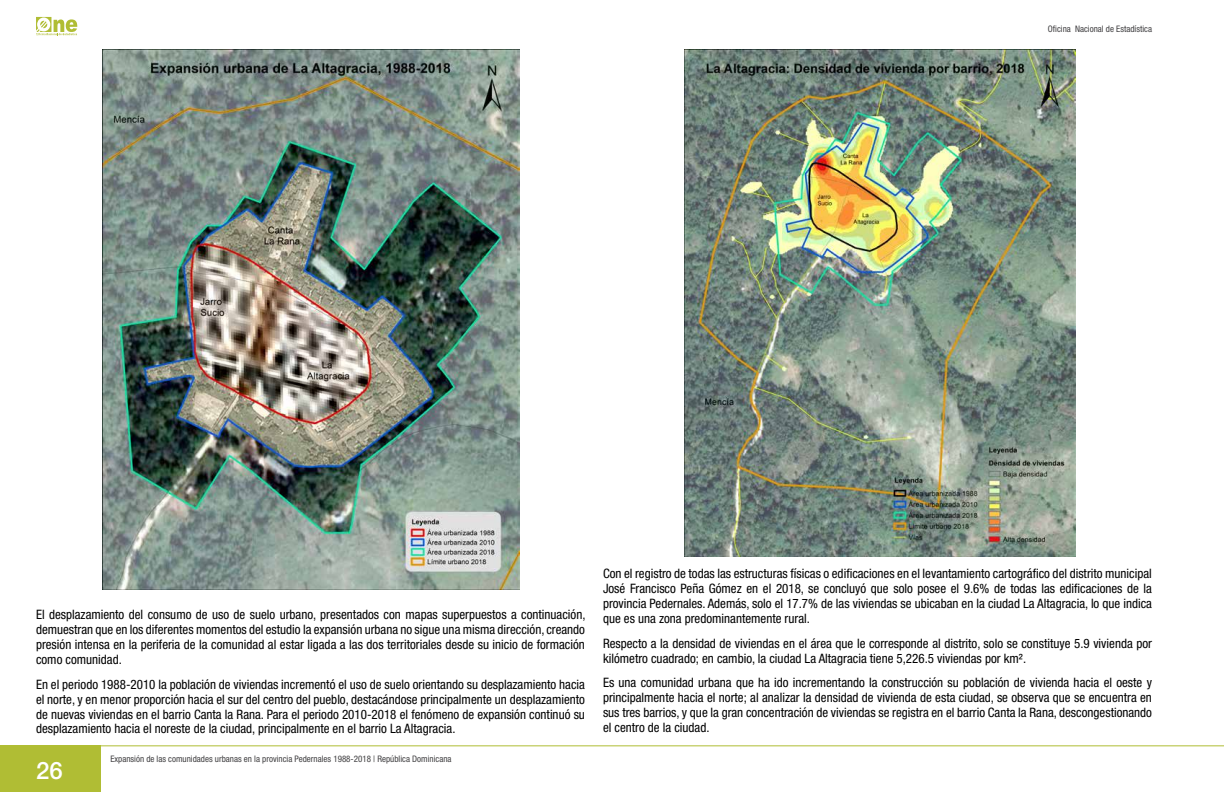
<style>
.page{position:relative;width:1224px;height:792px;background:#fff}
.page>*{position:absolute;margin:0;border:0;box-sizing:border-box;transform-origin:0 0}
.t1{font:500 24px "Helvetica Neue LT Std";color:#fff}
.t2{font:condensed 13px/14.9px "Helvetica Neue LT Std";color:#000;text-align:justify}
.t3{font:condensed 9px "Helvetica Neue LT Std";color:#414042}
</style>
<div class="page">
<div style="left:0;top:745px;width:101px;height:47px;background:#b0bd34"></div>
<hr style="left:97px;top:745px;width:1127px;height:1px;background:#b0bd34">
<svg style="left:36px;top:17px;width:41px;height:19px"></svg>
<img style="left:103px;top:50px;width:417px;height:539px">
<img style="left:684px;top:50px;width:392px;height:506px">
<p class="t3" style="left:1048px;top:23px;width:106px">Oficina Nacional de Estadística</p>
<p class="t2" style="left:36px;top:607px;width:551px">El desplazamiento del consumo de uso de suelo urbano, presentados con mapas superpuestos a continuación, demuestran que en los diferentes momentos del estudio la expansión urbana no sigue una misma dirección, creando presión intensa en la periferia de la comunidad al estar ligada a las dos territoriales desde su inicio de formación como comunidad.</p>
<p class="t2" style="left:36px;top:676px;width:551px">En el periodo 1988-2010 la población de viviendas incrementó el uso de suelo orientando su desplazamiento hacia el norte, y en menor proporción hacia el sur del centro del pueblo, destacándose principalmente un desplazamiento de nuevas viviendas en el barrio Canta la Rana. Para el periodo 2010-2018 el fenómeno de expansión continuó su desplazamiento hacia el noreste de la ciudad, principalmente en el barrio La Altagracia.</p>
<h1 class="t1" style="left:36px;top:757px;width:28px">26</h1>
<p class="t3" style="left:110px;top:753px;width:343px">Expansión de las comunidades urbanas en la provincia Pedernales 1988-2018 | República Dominicana</p>
<p class="t2" style="left:603px;top:566px;width:551px">Con el registro de todas las estructuras físicas o edificaciones en el levantamiento cartográfico del distrito municipal José Francisco Peña Gómez en el 2018, se concluyó que solo posee el 9.6% de todas las edificaciones de la provincia Pedernales. Además, solo el 17.7% de las viviendas se ubicaban en la ciudad La Altagracia, lo que indica que es una zona predominantemente rural.</p>
<p class="t2" style="left:603px;top:635px;width:551px">Respecto a la densidad de viviendas en el área que le corresponde al distrito, solo se constituye 5.9 vivienda por kilómetro cuadrado; en cambio, la ciudad La Altagracia tiene 5,226.5 viviendas por km².</p>
<p class="t2" style="left:603px;top:675px;width:551px">Es una comunidad urbana que ha ido incrementando la construcción su población de vivienda hacia el oeste y principalmente hacia el norte; al analizar la densidad de vivienda de esta ciudad, se observa que se encuentra en sus tres barrios, y que la gran concentración de viviendas se registra en el barrio Canta la Rana, descongestionando el centro de la ciudad.</p>
</div>
